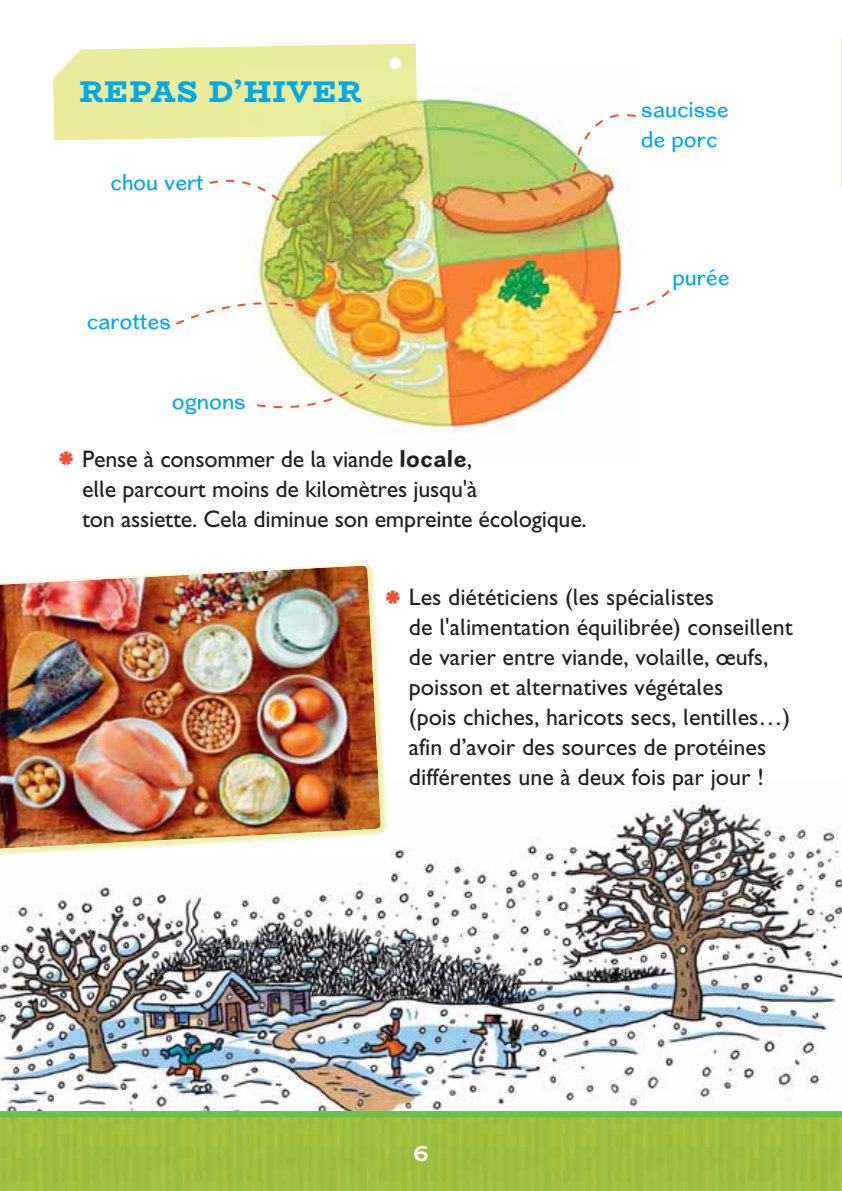
<style>
.page{position:relative;width:842px;height:1191px;background:#fff}
.page>*{position:absolute;margin:0;border:0;box-sizing:border-box;transform-origin:0 0}
.t1{font:42px "Pakenham Kayo";color:#f04e37}
.t2{font:800 30px "Bio Rhyme";letter-spacing:.03em;color:#00a8e5}
.t3{font:500 24px/30px "Averbode Gill";color:#231f20}
.t4{font:700 24px "Bio Rhyme";color:#fff}
.t5{font:22px/30px "Cardigan Rg";color:#00a8e5}
.s1{font-family:"Cardigan Rg";font-weight:700}
</style>
<div class="page">
<img style="left:841px;top:39px;width:1px;height:147px">
<img style="left:0;top:801px;width:842px;height:310px">
<img style="left:0;top:563px;width:388px;height:293px">
<img style="left:0;top:565px;width:381px;height:284px">
<div style="left:0;top:1117px;width:841px;height:74px;background:#9ebf3f"></div>
<img style="left:841px;top:1111px;width:1px;height:80px">
<div style="left:0;top:1111px;width:842px;height:6px;background:#6bbe4c"></div>
<img style="left:245px;top:93px;width:388px;height:340px">
<svg style="left:53px;top:44px;width:364px;height:96px;background:#eaec9f"></svg>
<svg style="left:209px;top:171px;width:72px;height:32px"></svg>
<svg style="left:176px;top:295px;width:119px;height:31px"></svg>
<svg style="left:255px;top:371px;width:124px;height:48px"></svg>
<svg style="left:572px;top:101px;width:64px;height:73px"></svg>
<svg style="left:593px;top:288px;width:77px;height:29px"></svg>
<p class="t2" style="left:79px;top:81px;width:284px">REPAS D’HIVER</p>
<p class="t5" style="left:111px;top:169px;width:95px">chou vert</p>
<p class="t5" style="left:87px;top:308px;width:86px">carottes</p>
<p class="t5" style="left:172px;top:389px;width:75px">ognons</p>
<h1 class="t1" style="left:58px;top:439px;width:18px">*</h1>
<p class="t3" style="left:82px;top:446px;width:506px">Pense à consommer de la viande <span class="s1">locale</span>,<br>elle parcourt moins de kilomètres jusqu'à<br>ton assiette. Cela diminue son empreinte écologique.</p>
<p class="t5" style="left:641px;top:97px;width:89px">saucisse de porc</p>
<p class="t5" style="left:672px;top:264px;width:59px">purée</p>
<h1 class="t1" style="left:385px;top:577px;width:18px">*</h1>
<p class="t3" style="left:409px;top:585px;width:385px">Les diététiciens (les spécialistes<br>de l'alimentation équilibrée) conseillent de varier entre viande, volaille, œufs, poisson et alternatives végétales<br>(pois chiches, haricots secs, lentilles…) afin d’avoir des sources de protéines différentes une à deux fois par jour !</p>
<p class="t4" style="left:413px;top:1139px;width:17px">6</p>
</div>
